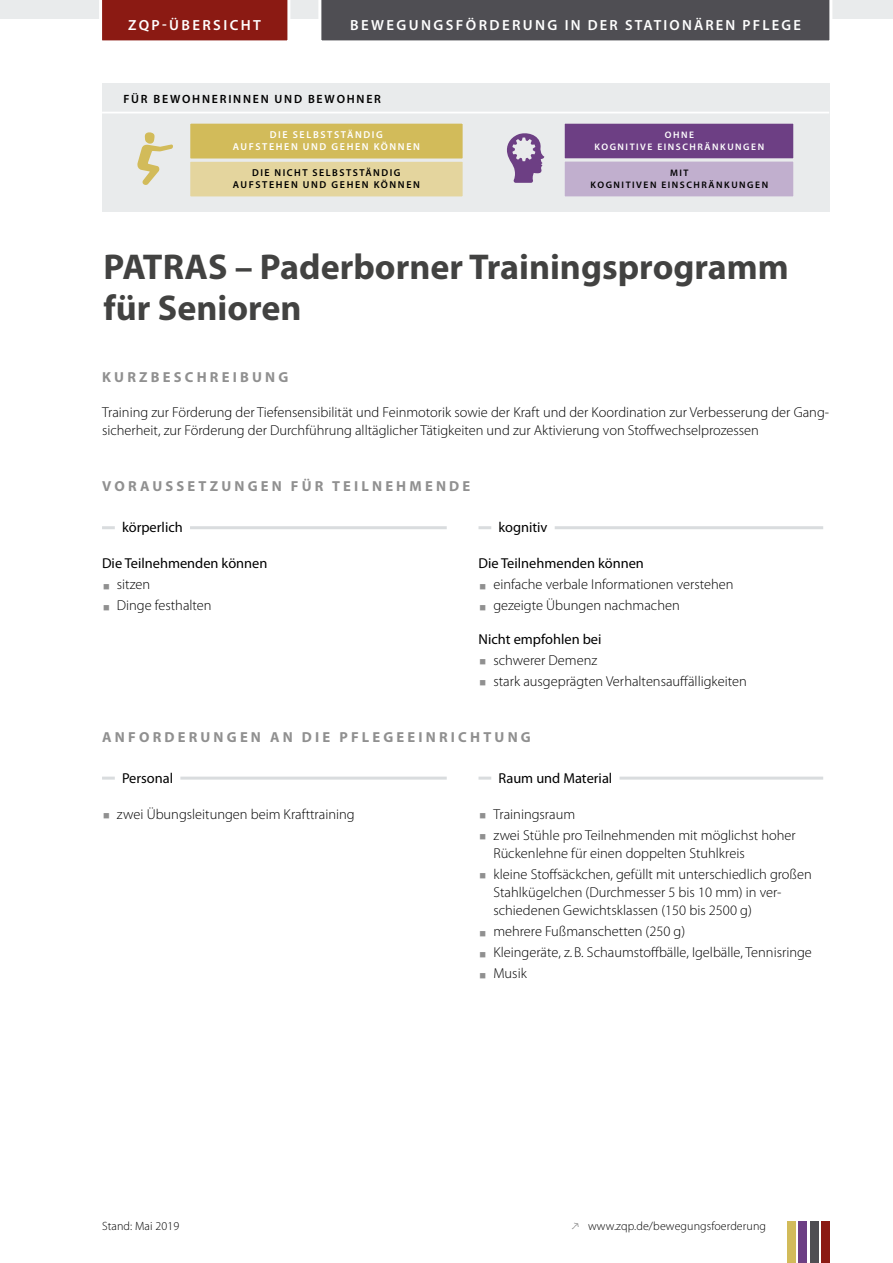
<style>
.page{position:relative;width:893px;height:1263px;background:#fff}
.page>*{position:absolute;margin:0;border:0;box-sizing:border-box;transform-origin:0 0}
.t1{font:700 36px/40.5px "Myriad Pro";color:#424241}
.t2{font:600 14.7px "Myriad Pro";letter-spacing:.16em;color:#fff}
.t3{font:700 14.55px "Myriad Pro";letter-spacing:.22em;color:#909090}
.t4{font:300 14.4px/21px "Myriad Pro";color:#000}
.t5{font:14.4px "Myriad Pro";color:#000}
.t6{font:300 12px "Myriad Pro";letter-spacing:.01em;color:#000}
.t7{font:600 12px "Myriad Pro";letter-spacing:.15em;color:#000}
.t8{font:600 10.05px/12px "Myriad Pro";letter-spacing:.15em;color:#000;text-align:center}
.t9{font:600 10.05px/12px "Myriad Pro";letter-spacing:.16em;color:#fff;text-align:center}
.t10{font:600 9.45px/11.4px "Myriad Pro";letter-spacing:.16em;color:#fff;text-align:center}
.t11{font:600 9.45px/11.4px "Myriad Pro";letter-spacing:.16em;color:#000;text-align:center}
</style>
<div class="page">
<div style="left:787px;top:1221px;width:8px;height:41px;background:#d2bb5a"></div>
<div style="left:799px;top:1221px;width:8px;height:41px;background:#6d3f84"></div>
<div style="left:810px;top:1221px;width:8px;height:41px;background:#4f4e53"></div>
<div style="left:821px;top:1221px;width:8px;height:41px;background:#8b1a13"></div>
<svg style="left:787px;top:1262px;width:42px;height:1px"></svg>
<div style="left:0;top:0;width:893px;height:19px;background:#e9ebec"></div>
<hr style="left:190px;top:526px;width:257px;height:3px;background:#d9dcde">
<svg style="left:102px;top:526px;width:13px;height:3px"></svg>
<hr style="left:555px;top:526px;width:268px;height:3px;background:#d9dcde">
<svg style="left:478px;top:526px;width:13px;height:3px"></svg>
<hr style="left:180px;top:777px;width:267px;height:3px;background:#d9dcde">
<svg style="left:102px;top:777px;width:13px;height:3px"></svg>
<hr style="left:620px;top:777px;width:203px;height:3px;background:#d9dcde">
<svg style="left:478px;top:777px;width:13px;height:3px"></svg>
<div style="left:102px;top:83px;width:727px;height:128px;background:#e9ebec"></div>
<div style="left:562px;top:121px;width:234px;height:41px;background:#6d3f84;border:3px solid #e9ebec"></div>
<svg style="left:507px;top:133px;width:38px;height:50px"></svg>
<div style="left:187px;top:159px;width:279px;height:40px;background:#e4d59e;border:3px solid #e9ebec"></div>
<div style="left:187px;top:121px;width:279px;height:41px;background:#d2bb5a;border:3px solid #e9ebec"></div>
<div style="left:562px;top:159px;width:234px;height:40px;background:#c1afce;border:3px solid #e9ebec"></div>
<svg style="left:137px;top:132px;width:36px;height:53px"></svg>
<hr style="left:102px;top:112px;width:727px;height:1px;background:#fff">
<div style="left:318px;top:0;width:514px;height:41px;background:#4f4e53"></div>
<div style="left:99px;top:0;width:191px;height:41px;background:#8b1a13"></div>
<p class="t2" style="left:128px;top:17px;width:134px">ZQP-ÜBERSICHT</p>
<p class="t2" style="left:350px;top:17px;width:452px">BEWEGUNGSFÖRDERUNG IN DER STATIONÄREN PFLEGE</p>
<p class="t7" style="left:123px;top:92px;width:259px">FÜR BEWOHNERINNEN UND BEWOHNER</p>
<p class="t9" style="left:233px;top:129px;width:189px">DIE SELBSTSTÄNDIG<br>AUFSTEHEN UND GEHEN KÖNNEN</p>
<p class="t8" style="left:233px;top:167px;width:189px">DIE NICHT SELBSTSTÄNDIG<br>AUFSTEHEN UND GEHEN KÖNNEN</p>
<p class="t10" style="left:595px;top:130px;width:171px">OHNE<br>KOGNITIVE EINSCHRÄNKUNGEN</p>
<p class="t11" style="left:591px;top:168px;width:179px">MIT<br>KOGNITIVEN EINSCHRÄNKUNGEN</p>
<h1 class="t1" style="left:104px;top:247px;width:687px">PATRAS – Paderborner Trainingsprogramm für Senioren</h1>
<p class="t3" style="left:102px;top:369px;width:188px">KURZBESCHREIBUNG</p>
<p class="t4" style="left:102px;top:403px;width:729px;line-height:18.3px">Training zur Förderung der Tiefensensibilität und Feinmotorik sowie der Kraft und der Koordination zur Verbesserung der Gang&shy;sicherheit, zur Förderung der Durchführung alltäglicher Tätigkeiten und zur Aktivierung von Stoffwechselprozessen</p>
<p class="t3" style="left:102px;top:478px;width:370px">VORAUSSETZUNGEN FÜR TEILNEHMENDE</p>
<p class="t5" style="left:122px;top:519px;width:62px">körperlich</p>
<p class="t5" style="left:102px;top:555px;width:167px">Die Teilnehmenden können</p>
<p class="t4" style="left:117px;top:574px;width:96px">sitzen<br>Dinge festhalten</p>
<p class="t5" style="left:498px;top:519px;width:51px">kognitiv</p>
<p class="t5" style="left:478px;top:555px;width:167px">Die Teilnehmenden können</p>
<p class="t4" style="left:493px;top:574px;width:242px">einfache verbale Informationen verstehen gezeigte Übungen nachmachen</p>
<p class="t5" style="left:478px;top:631px;width:124px">Nicht empfohlen bei</p>
<p class="t4" style="left:493px;top:649px;width:255px">schwerer Demenz<br>stark ausgeprägten Verhaltensauffälligkeiten</p>
<p class="t3" style="left:102px;top:728px;width:430px">ANFORDERUNGEN AN DIE PFLEGEEINRICHTUNG</p>
<p class="t5" style="left:122px;top:770px;width:53px">Personal</p>
<p class="t4" style="left:117px;top:803px;width:239px">zwei Übungsleitungen beim Krafttraining</p>
<p class="t5" style="left:498px;top:770px;width:115px">Raum und Material</p>
<p class="t4" style="left:493px;top:803px;width:304px">Trainingsraum<br>zwei Stühle pro Teilnehmenden mit möglichst hoher</p>
<p class="t4" style="left:493px;top:842px;width:320px">Rückenlehne für einen doppelten Stuhlkreis<br>kleine Stoffsäckchen, gefüllt mit unterschiedlich großen</p>
<p class="t4" style="left:493px;top:883px;width:290px;line-height:18.3px">Stahlkügelchen (Durchmesser 5 bis 10 mm) in ver&shy;schiedenen Gewichtsklassen (150 bis 2500 g)</p>
<p class="t4" style="left:493px;top:921px;width:320px">mehrere Fußmanschetten (250 g)<br>Kleingeräte, z.B. Schaumstoffbälle, Igelbälle, Tennisringe<br>Musik</p>
<p class="t6" style="left:102px;top:1219px;width:79px">Stand: Mai 2019</p>
<p class="t6" style="left:571px;top:1219px;width:196px">• www.zqp.de/bewegungsfoerderung</p>
</div>
